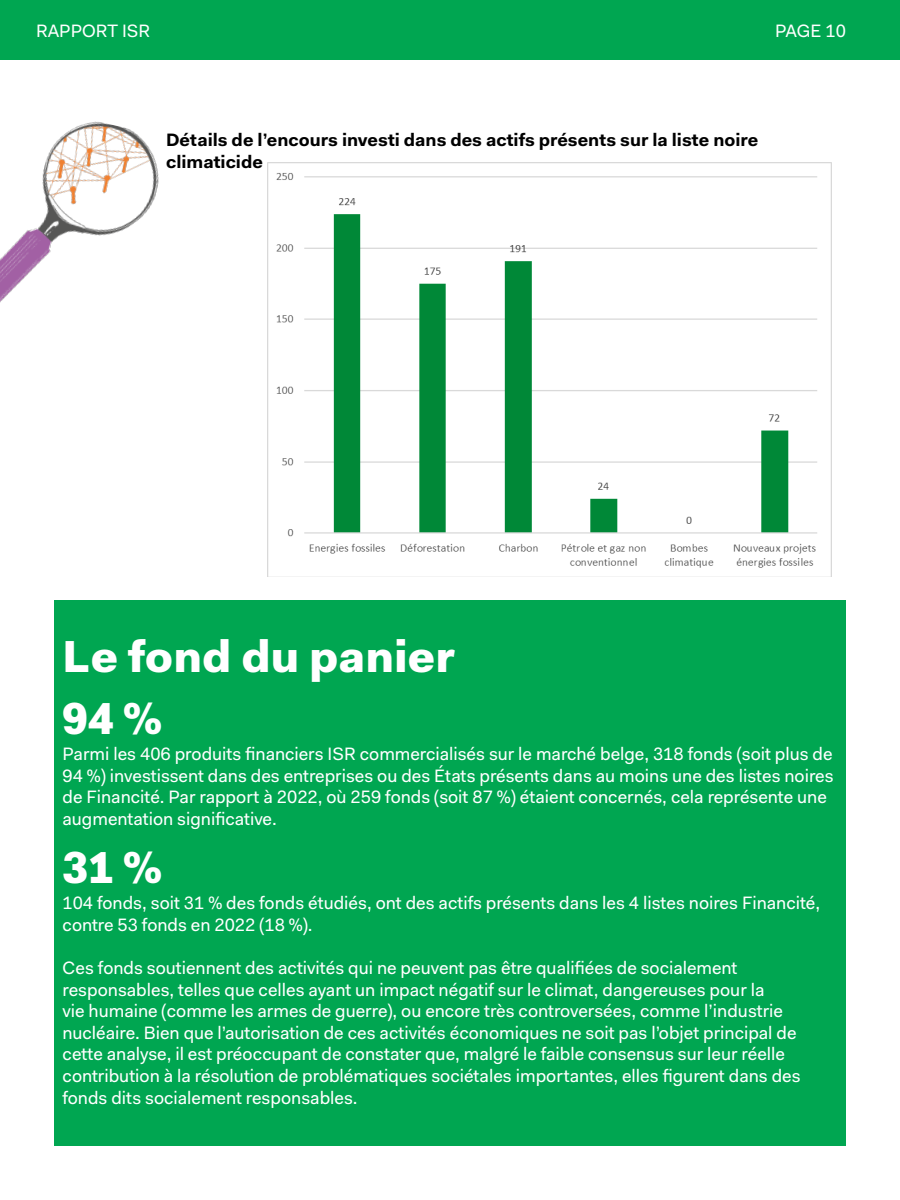
<style>
.page{position:relative;width:900px;height:1200px;background:#fff}
.page>*{position:absolute;margin:0;border:0;box-sizing:border-box;transform-origin:0 0}
.Chiffre_en_gros{font:900 45px "Fakt Pro";color:#fff}
.Corps_htxt{font:18px/21.6px "Fakt Pro";color:#fff}
.Paragraph_Style_1{font:700 18px/21.6px "Fakt Pro";color:#000}
</style>
<div class="page">
<div style="left:0;top:0;width:900px;height:60px;background:#00a651"></div>
<div style="left:54px;top:600px;width:792px;height:546px;background:#00a651"></div>
<img style="left:0;top:121px;width:159px;height:182px">
<img style="left:268px;top:162px;width:563px;height:415px">
<p class="Corps_htxt" style="left:36px;top:20px;width:116px">RAPPORT ISR</p>
<p class="Corps_htxt" style="left:775px;top:20px;width:72px">PAGE 10</p>
<p class="Paragraph_Style_1" style="left:166px;top:129px;width:594px">Détails de l’encours investi dans des actifs présents sur la liste noire climaticide</p>
<p class="Chiffre_en_gros" style="left:63px;top:626px;width:394px">Le fond du panier</p>
<p class="Chiffre_en_gros" style="left:63px;top:689px;width:101px">94 %</p>
<p class="Corps_htxt" style="left:63px;top:743px;width:773px">Parmi les 406 produits financiers ISR commercialisés sur le marché belge, 318 fonds (soit plus de 94 %) investissent dans des entreprises ou des États présents dans au moins une des listes noires de Financité. Par rapport à 2022, où 259 fonds (soit 87 %) étaient concernés, cela représente une augmentation significative.</p>
<p class="Chiffre_en_gros" style="left:63px;top:838px;width:101px">31 %</p>
<p class="Corps_htxt" style="left:63px;top:892px;width:759px">104 fonds, soit 31 % des fonds étudiés, ont des actifs présents dans les 4 listes noires Financité, contre 53 fonds en 2022 (18 %).</p>
<p class="Corps_htxt" style="left:63px;top:957px;width:740px">Ces fonds soutiennent des activités qui ne peuvent pas être qualifiées de socialement responsables, telles que celles ayant un impact négatif sur le climat, dangereuses pour la<br>vie humaine (comme les armes de guerre), ou encore très controversées, comme l’industrie nucléaire. Bien que l’autorisation de ces activités économiques ne soit pas l’objet principal de cette analyse, il est préoccupant de constater que, malgré le faible consensus sur leur réelle contribution à la résolution de problématiques sociétales importantes, elles figurent dans des fonds dits socialement responsables.</p>
</div>
